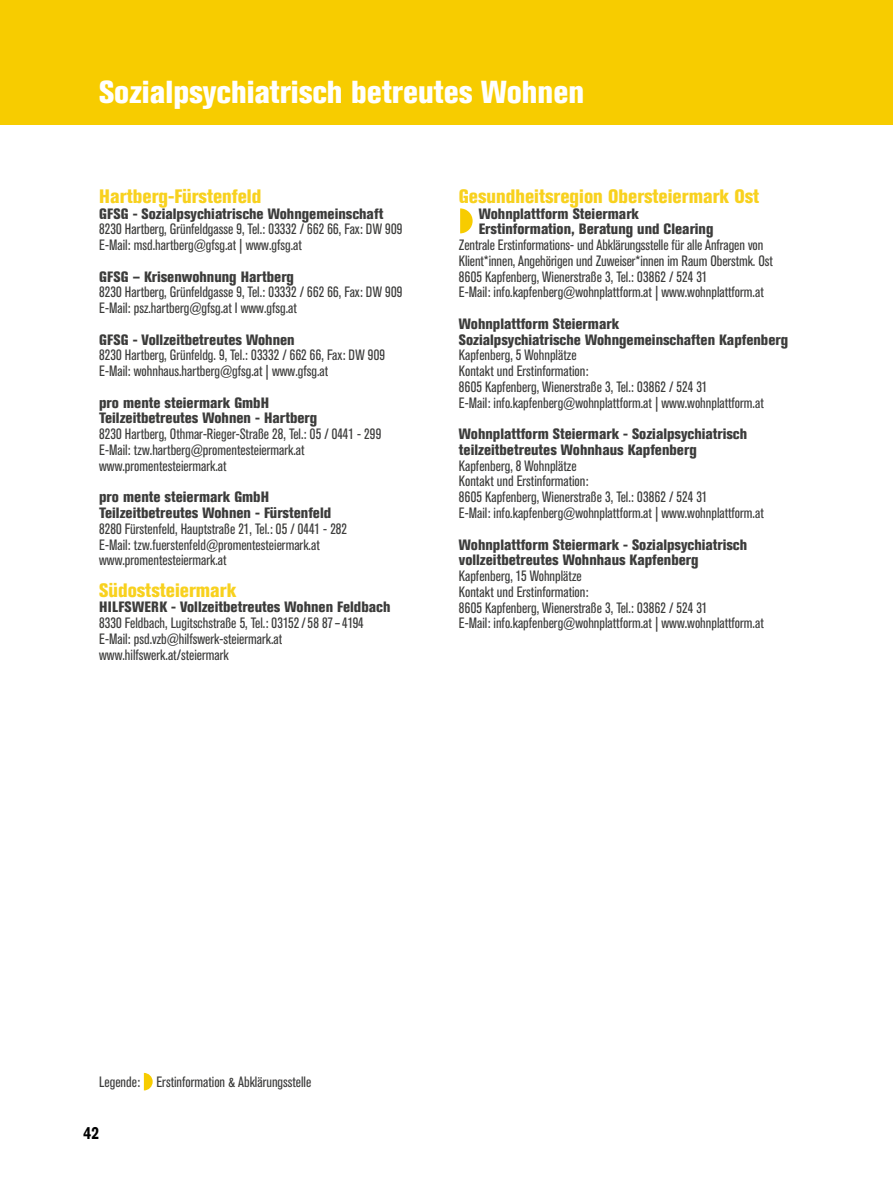
<style>
.page{position:relative;width:893px;height:1191px;background:#fff}
.page>*{position:absolute;margin:0;border:0;box-sizing:border-box;transform-origin:0 0}
.t1{font:800 condensed 31.5px "Akzidenz Grotesk Pro";color:#fff}
.t2{font:800 condensed 19.25px "Akzidenz Grotesk Pro";color:#f8d11e}
.t3{font:700 17.5px "Akzidenz Grotesk Pro";color:#000;scale:.8 1}
.t4{font:condensed 14.88px/15.8px "Akzidenz Grotesk Pro";color:#3c3c3b}
.t5{font:800 condensed 14.88px/15.8px "Akzidenz Grotesk Pro";color:#3c3c3b}
</style>
<div class="page">
<div style="left:0;top:0;width:893px;height:124px;background:#f7cc00"></div>
<svg style="left:460px;top:208px;width:13px;height:25px"></svg>
<svg style="left:144px;top:1072px;width:9px;height:18px"></svg>
<h1 class="t1" style="left:99px;top:72px;width:486px">Sozialpsychiatrisch betreutes Wohnen</h1>
<p class="t2" style="left:99px;top:184px;width:164px">Hartberg-Fürstenfeld</p>
<p class="t5" style="left:99px;top:205px;width:286px">GFSG - Sozialpsychiatrische Wohngemeinschaft</p>
<p class="t4" style="left:99px;top:221px;width:305px">8230 Hartberg, Grünfeldgasse 9, Tel.: 03332 / 662 66, Fax: DW 909<br>E-Mail: msd.hartberg@gfsg.at | www.gfsg.at</p>
<p class="t5" style="left:99px;top:268px;width:196px">GFSG – Krisenwohnung Hartberg</p>
<p class="t4" style="left:99px;top:284px;width:305px">8230 Hartberg, Grünfeldgasse 9, Tel.: 03332 / 662 66, Fax: DW 909<br>E-Mail: psz.hartberg@gfsg.at I www.gfsg.at</p>
<p class="t5" style="left:99px;top:331px;width:197px">GFSG - Vollzeitbetreutes Wohnen</p>
<p class="t4" style="left:99px;top:347px;width:287px">8230 Hartberg, Grünfeldg. 9, Tel.: 03332 / 662 66, Fax: DW 909<br>E-Mail: wohnhaus.hartberg@gfsg.at | www.gfsg.at</p>
<p class="t5" style="left:99px;top:394px;width:220px">pro mente steiermark GmbH<br>Teilzeitbetreutes Wohnen - Hartberg</p>
<p class="t4" style="left:99px;top:426px;width:284px">8230 Hartberg, Othmar-Rieger-Straße 28, Tel.: 05 / 0441 - 299<br>E-Mail: tzw.hartberg@promentesteiermark.at www.promentesteiermark.at</p>
<p class="t5" style="left:99px;top:489px;width:233px">pro mente steiermark GmbH<br>Teilzeitbetreutes Wohnen - Fürstenfeld</p>
<p class="t4" style="left:99px;top:520px;width:249px">8280 Fürstenfeld, Hauptstraße 21, Tel.: 05 / 0441 - 282<br>E-Mail: tzw.fuerstenfeld@promentesteiermark.at www.promentesteiermark.at</p>
<p class="t2" style="left:99px;top:577px;width:139px">Südoststeiermark</p>
<p class="t5" style="left:99px;top:599px;width:293px">HILFSWERK - Vollzeitbetreutes Wohnen Feldbach</p>
<p class="t4" style="left:99px;top:615px;width:266px">8330 Feldbach, Lugitschstraße 5, Tel.: 03152/58 87–4194<br>E-Mail: psd.vzb@hilfswerk-steiermark.at www.hilfswerk.at/steiermark</p>
<p class="t2" style="left:459px;top:184px;width:302px">Gesundheitsregion Obersteiermark Ost</p>
<p class="t5" style="left:479px;top:205px;width:236px">Wohnplattform Steiermark<br>Erstinformation, Beratung und Clearing</p>
<p class="t4" style="left:459px;top:237px;width:315px">Zentrale Erstinformations- und Abklärungsstelle für alle Anfragen von Klient*innen, Angehörigen und Zuweiser*innen im Raum Oberstmk. Ost 8605 Kapfenberg, Wienerstraße 3, Tel.: 03862 / 524 31<br>E-Mail: info.kapfenberg@wohnplattform.at | www.wohnplattform.at</p>
<p class="t5" style="left:459px;top:315px;width:331px">Wohnplattform Steiermark<br>Sozialpsychiatrische Wohngemeinschaften Kapfenberg</p>
<p class="t4" style="left:459px;top:347px;width:306px">Kapfenberg, 5 Wohnplätze<br>Kontakt und Erstinformation:<br>8605 Kapfenberg, Wienerstraße 3, Tel.: 03862 / 524 31<br>E-Mail: info.kapfenberg@wohnplattform.at | www.wohnplattform.at</p>
<p class="t5" style="left:459px;top:426px;width:290px">Wohnplattform Steiermark - Sozialpsychiatrisch teilzeitbetreutes Wohnhaus Kapfenberg</p>
<p class="t4" style="left:459px;top:457px;width:306px">Kapfenberg, 8 Wohnplätze<br>Kontakt und Erstinformation:<br>8605 Kapfenberg, Wienerstraße 3, Tel.: 03862 / 524 31<br>E-Mail: info.kapfenberg@wohnplattform.at | www.wohnplattform.at</p>
<p class="t5" style="left:459px;top:536px;width:290px">Wohnplattform Steiermark - Sozialpsychiatrisch vollzeitbetreutes Wohnhaus Kapfenberg</p>
<p class="t4" style="left:459px;top:567px;width:306px">Kapfenberg, 15 Wohnplätze<br>Kontakt und Erstinformation:<br>8605 Kapfenberg, Wienerstraße 3, Tel.: 03862 / 524 31<br>E-Mail: info.kapfenberg@wohnplattform.at | www.wohnplattform.at</p>
<p class="t4" style="left:99px;top:1073px;width:214px">Legende: Erstinformation &amp; Abklärungsstelle</p>
<p class="t3" style="left:84px;top:1121px;width:21px">42</p>
</div>
